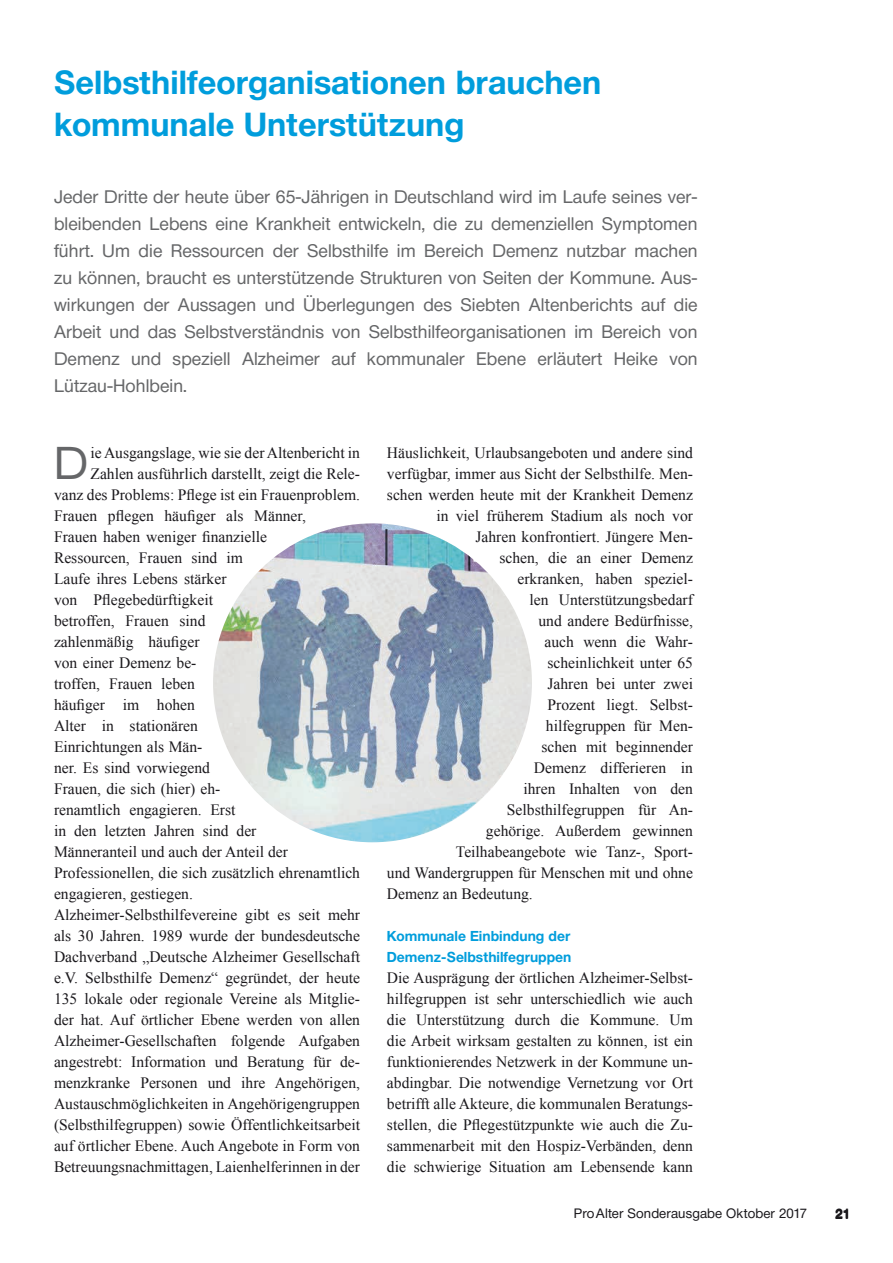
<style>
.page{position:relative;width:893px;height:1263px;background:#fff}
.page>*{position:absolute;margin:0;border:0;box-sizing:border-box;transform-origin:0 0}
.t1{font:45.45px "Neue Helvetica BQ";color:#656668}
.t2{font:700 33px/42px "Neue Helvetica BQ";color:#009ddc}
.t3{font:18px/27px "Neue Helvetica BQ";letter-spacing:.005em;color:#656668;text-align:justify}
.t4{font:15.75px/21px "Times New Roman";color:#1a181c;text-align:right}
.t5{font:700 14.25px/21px "Neue Helvetica BQ";color:#009ddc}
.t6{font:13.5px "Neue Helvetica BQ";letter-spacing:.01em;color:#1a181c}
.t7{font:700 13.5px "Neue Helvetica BQ";color:#1a181c}
</style>
<div class="page">
<img style="left:213px;top:523px;width:319px;height:319px;border-radius:159px">
<h1 class="t2" style="left:54px;top:61px;width:549px">Selbsthilfeorganisationen brauchen kommunale Unterstützung</h1>
<p class="t3" style="left:54px;top:183px;width:645px">Jeder Dritte der heute über 65-Jährigen in Deutschland wird im Laufe seines ver&shy;bleibenden Lebens eine Krankheit entwickeln, die zu demenziellen Symptomen führt. Um die Ressourcen der Selbsthilfe im Bereich Demenz nutzbar machen zu können, braucht es unterstützende Strukturen von Seiten der Kommune. Aus&shy;wirkungen der Aussagen und Überlegungen des Siebten Altenberichts auf die Arbeit und das Selbstverständnis von Selbsthilfeorganisationen im Bereich von Demenz und speziell Alzheimer auf kommunaler Ebene erläutert Heike von</p>
<p class="t3" style="left:54px;top:372px;width:134px">Lützau-Hohlbein.</p>
<p class="t1" style="left:54px;top:435px;width:35px">D</p>
<p class="t4" style="left:90px;top:442px;width:271px">ie Ausgangslage, wie sie der Altenbericht in</p>
<p class="t4" style="left:90px;top:463px;width:270px">Zahlen ausführlich darstellt, zeigt die Rele-</p>
<p class="t4" style="left:54px;top:484px;width:308px">vanz des Problems: Pflege ist ein Frauenproblem.</p>
<p class="t4" style="left:54px;top:505px;width:254px">Frauen pflegen häufiger als Männer,</p>
<p class="t4" style="left:54px;top:526px;width:215px">Frauen haben weniger finanzielle</p>
<p class="t4" style="left:54px;top:547px;width:190px">Ressourcen, Frauen sind im</p>
<p class="t4" style="left:54px;top:568px;width:174px">Laufe ihres Lebens stärker</p>
<p class="t4" style="left:54px;top:589px;width:161px">von Pflegebedürftigkeit</p>
<p class="t4" style="left:54px;top:610px;width:153px">betroffen, Frauen sind</p>
<p class="t4" style="left:54px;top:631px;width:147px">zahlenmäßig häufiger</p>
<p class="t4" style="left:54px;top:652px;width:143px">von einer Demenz be-</p>
<p class="t4" style="left:54px;top:673px;width:143px">troffen, Frauen leben</p>
<p class="t4" style="left:54px;top:694px;width:143px">häufiger im hohen</p>
<p class="t4" style="left:54px;top:715px;width:146px">Alter in stationären</p>
<p class="t4" style="left:54px;top:736px;width:149px">Einrichtungen als Män-</p>
<p class="t4" style="left:54px;top:757px;width:158px">ner. Es sind vorwiegend</p>
<p class="t4" style="left:54px;top:778px;width:167px">Frauen, die sich (hier) eh-</p>
<p class="t4" style="left:54px;top:799px;width:183px">renamtlich engagieren. Erst</p>
<p class="t4" style="left:54px;top:820px;width:204px">in den letzten Jahren sind der</p>
<p class="t4" style="left:54px;top:841px;width:236px">Männeranteil und auch der Anteil der</p>
<p class="t4" style="left:54px;top:862px;width:308px">Professionellen, die sich zusätzlich ehrenamtlich</p>
<p class="t4" style="left:54px;top:883px;width:140px">engagieren, gestiegen.</p>
<p class="t4" style="left:54px;top:904px;width:308px">Alzheimer-Selbsthilfevereine gibt es seit mehr</p>
<p class="t4" style="left:54px;top:925px;width:308px">als 30 Jahren. 1989 wurde der bundesdeutsche</p>
<p class="t4" style="left:54px;top:946px;width:308px">Dachverband „Deutsche Alzheimer Gesellschaft</p>
<p class="t4" style="left:54px;top:967px;width:308px">e.V. Selbsthilfe Demenz“ gegründet, der heute</p>
<p class="t4" style="left:54px;top:988px;width:307px">135 lokale oder regionale Vereine als Mitglie-</p>
<p class="t4" style="left:54px;top:1009px;width:308px">der hat. Auf örtlicher Ebene werden von allen</p>
<p class="t4" style="left:54px;top:1030px;width:308px">Alzheimer-Gesellschaften folgende Aufgaben</p>
<p class="t4" style="left:54px;top:1051px;width:307px">angestrebt: Information und Beratung für de-</p>
<p class="t4" style="left:54px;top:1072px;width:308px">menzkranke Personen und ihre Angehörigen,</p>
<p class="t4" style="left:54px;top:1093px;width:308px">Austauschmöglichkeiten in Angehörigengruppen</p>
<p class="t4" style="left:54px;top:1114px;width:308px">(Selbsthilfegruppen) sowie Öffentlichkeitsarbeit</p>
<p class="t4" style="left:54px;top:1135px;width:308px">auf örtlicher Ebene. Auch Angebote in Form von</p>
<p class="t4" style="left:54px;top:1156px;width:308px">Betreuungsnachmittagen, Laienhelferinnen in der</p>
<p class="t4" style="left:387px;top:442px;width:308px">Häuslichkeit, Urlaubsangeboten und andere sind verfügbar, immer aus Sicht der Selbsthilfe. Men&shy;schen werden heute mit der Krankheit Demenz in viel früherem Stadium als noch vor<br>Jahren konfrontiert. Jüngere Men-<br>schen, die an einer Demenz<br>erkranken, haben speziel-<br>len Unterstützungsbedarf<br>und andere Bedürfnisse,<br>auch wenn die Wahr-<br>scheinlichkeit unter 65<br>Jahren bei unter zwei<br>Prozent liegt. Selbst-<br>hilfegruppen für Men-<br>schen mit beginnender<br>Demenz differieren in<br>ihren Inhalten von den<br>Selbsthilfegruppen für An-<br>gehörige. Außerdem gewinnen<br>Teilhabeangebote wie Tanz-, Sport-</p>
<p class="t4" style="left:387px;top:862px;width:308px">und Wandergruppen für Menschen mit und ohne</p>
<p class="t4" style="left:387px;top:883px;width:147px">Demenz an Bedeutung.</p>
<p class="t5" style="left:387px;top:925px;width:186px">Kommunale Einbindung der<br>Demenz-Selbsthilfegruppen</p>
<p class="t4" style="left:387px;top:967px;width:308px;text-align:justify">Die Ausprägung der örtlichen Alzheimer-Selbst&shy;hilfegruppen ist sehr unterschiedlich wie auch die Unterstützung durch die Kommune. Um die Arbeit wirksam gestalten zu können, ist ein funktionierendes Netzwerk in der Kommune un&shy;abdingbar. Die notwendige Vernetzung vor Ort betrifft alle Akteure, die kommunalen Beratungs&shy;stellen, die Pflegestützpunkte wie auch die Zu&shy;sammenarbeit mit den Hospiz-Verbänden, denn die schwierige Situation am Lebensende kann</p>
<p class="t6" style="left:574px;top:1205px;width:235px">ProAlter Sonderausgabe Oktober 2017</p>
<p class="t7" style="left:835px;top:1205px;width:17px">21</p>
</div>
